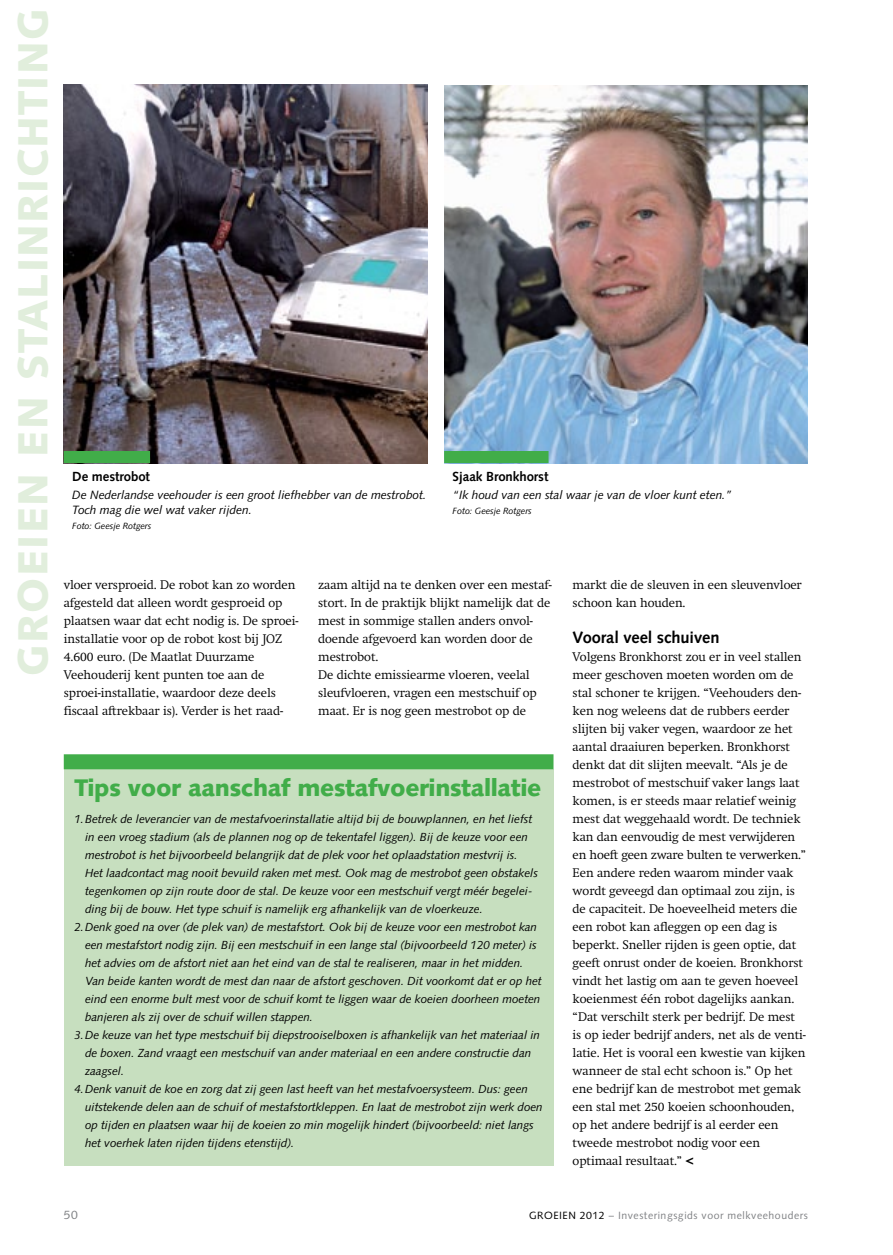
<style>
.page{position:relative;width:893px;height:1255px;background:#fff}
.page>*{position:absolute;margin:0;border:0;box-sizing:border-box;transform-origin:0 0}
.t1{font:900 42px "Syntax LT Std";letter-spacing:.03em;color:#e1eedc}
.t2{font:900 24px "Syntax LT Std";letter-spacing:-.015em;color:#41ad49}
.t3{font:700 16.5px "Syntax LT Std";letter-spacing:-.005em;color:#000}
.t4{font:700 13.2px "Syntax LT Std";letter-spacing:-.005em;color:#000}
.t5{font:300 12.3px/18px "Swift";letter-spacing:-.005em;color:#000}
.t6{font:italic 12px/15px "Syntax LT Std";letter-spacing:-.005em;color:#000}
.t7{font:12px "Syntax LT Std";color:#808285}
.t8{font:italic 11.7px "Syntax LT Std";letter-spacing:-.005em;color:#000}
.t9{font:10.5px "Syntax LT Std";letter-spacing:.05em;color:#808285}
.t10{font:italic 9px "Syntax LT Std";letter-spacing:-.005em;color:#000}
.s1{font-weight:700;font-stretch:condensed}
.s2{color:#000}
</style>
<div class="page">
<img style="left:64px;top:85px;width:364px;height:378px">
<img style="left:444px;top:85px;width:364px;height:378px">
<div style="left:64px;top:769px;width:489px;height:396px;background:#c7dfbf"></div>
<div style="left:64px;top:754px;width:489px;height:15px;background:#41ad49"></div>
<div style="left:64px;top:451px;width:86px;height:12px;background:#41ad49"></div>
<div style="left:444px;top:451px;width:104px;height:12px;background:#41ad49"></div>
<h1 class="t1" style="left:8px;top:676px;width:662px;rotate:-90deg">GROEIEN EN stalinrichting</h1>
<p class="t4" style="left:72px;top:469px;width:79px">De mestrobot</p>
<p class="t6" style="left:72px;top:487px;width:356px">De Nederlandse veehouder is een groot liefhebber van de mestrobot.<br>Toch mag die wel wat vaker rijden.</p>
<p class="t10" style="left:72px;top:520px;width:81px">Foto: Geesje Rotgers</p>
<p class="t4" style="left:453px;top:469px;width:97px">Sjaak Bronkhorst</p>
<p class="t6" style="left:453px;top:487px;width:281px">“Ik houd van een stal waar je van de vloer kunt eten.”</p>
<p class="t10" style="left:453px;top:505px;width:81px">Foto: Geesje Rotgers</p>
<p class="t5" style="left:64px;top:576px;width:236px">vloer versproeid. De robot kan zo worden afgesteld dat alleen wordt gesproeid op plaatsen waar dat echt nodig is. De sproei&shy;installatie voor op de robot kost bij JOZ 4.600 euro. (De Maatlat Duurzame Veehouderij kent punten toe aan de sproei-installatie, waardoor deze deels fiscaal aftrekbaar is). Verder is het raad-</p>
<p class="t5" style="left:318px;top:576px;width:235px">zaam altijd na te denken over een mestaf&shy;stort. In de praktijk blijkt namelijk dat de mest in sommige stallen anders onvol&shy;doende afgevoerd kan worden door de mestrobot.<br>De dichte emissiearme vloeren, veelal sleufvloeren, vragen een mestschuif op maat. Er is nog geen mestrobot op de</p>
<p class="t5" style="left:573px;top:576px;width:231px">markt die de sleuven in een sleuvenvloer schoon kan houden.</p>
<h3 class="t3" style="left:573px;top:628px;width:148px">Vooral veel schuiven</h3>
<p class="t5" style="left:573px;top:648px;width:235px">Volgens Bronkhorst zou er in veel stallen meer geschoven moeten worden om de stal schoner te krijgen. “Veehouders den&shy;ken nog weleens dat de rubbers eerder slijten bij vaker vegen, waardoor ze het aantal draaiuren beperken. Bronkhorst denkt dat dit slijten meevalt. “Als je de mestrobot of mestschuif vaker langs laat komen, is er steeds maar relatief weinig mest dat weggehaald wordt. De techniek kan dan eenvoudig de mest verwijderen en hoeft geen zware bulten te verwerken.” Een andere reden waarom minder vaak wordt geveegd dan optimaal zou zijn, is de capaciteit. De hoeveelheid meters die een robot kan afleggen op een dag is beperkt. Sneller rijden is geen optie, dat geeft onrust onder de koeien. Bronkhorst vindt het lastig om aan te geven hoeveel koeienmest één robot dagelijks aankan. “Dat verschilt sterk per bedrijf. De mest is op ieder bedrijf anders, net als de venti&shy;latie. Het is vooral een kwestie van kijken wanneer de stal echt schoon is.” Op het ene bedrijf kan de mestrobot met gemak een stal met 250 koeien schoonhouden, op het andere bedrijf is al eerder een tweede mestrobot nodig voor een optimaal resultaat.” <span class="s1">&lt;</span></p>
<h2 class="t2" style="left:74px;top:773px;width:468px">Tips voor aanschaf mestafvoerinstallatie</h2>
<p class="t8" style="left:74px;top:812px;width:459px">1.Betrek de leverancier van de mestafvoerinstallatie altijd bij de bouwplannen, en het liefst</p>
<p class="t8" style="left:85px;top:830px;width:444px">in een vroeg stadium (als de plannen nog op de tekentafel liggen). Bij de keuze voor een</p>
<p class="t8" style="left:85px;top:848px;width:434px">mestrobot is het bijvoorbeeld belangrijk dat de plek voor het oplaadstation mestvrij is.</p>
<p class="t8" style="left:85px;top:866px;width:454px">Het laadcontact mag nooit bevuild raken met mest. Ook mag de mestrobot geen obstakels</p>
<p class="t8" style="left:85px;top:884px;width:449px">tegenkomen op zijn route door de stal. De keuze voor een mestschuif vergt méér begelei-</p>
<p class="t8" style="left:85px;top:902px;width:399px">ding bij de bouw. Het type schuif is namelijk erg afhankelijk van de vloerkeuze.</p>
<p class="t8" style="left:74px;top:920px;width:464px">2.Denk goed na over (de plek van) de mestafstort. Ook bij de keuze voor een mestrobot kan</p>
<p class="t8" style="left:85px;top:938px;width:453px">een mestafstort nodig zijn. Bij een mestschuif in een lange stal (bijvoorbeeld 120 meter) is</p>
<p class="t8" style="left:85px;top:956px;width:440px">het advies om de afstort niet aan het eind van de stal te realiseren, maar in het midden.</p>
<p class="t8" style="left:85px;top:974px;width:458px">Van beide kanten wordt de mest dan naar de afstort geschoven. Dit voorkomt dat er op het</p>
<p class="t8" style="left:85px;top:992px;width:457px">eind een enorme bult mest voor de schuif komt te liggen waar de koeien doorheen moeten</p>
<p class="t8" style="left:85px;top:1010px;width:230px">banjeren als zij over de schuif willen stappen.</p>
<p class="t8" style="left:74px;top:1028px;width:467px">3.De keuze van het type mestschuif bij diepstrooiselboxen is afhankelijk van het materiaal in</p>
<p class="t8" style="left:85px;top:1046px;width:448px">de boxen. Zand vraagt een mestschuif van ander materiaal en een andere constructie dan</p>
<p class="t8" style="left:85px;top:1064px;width:41px">zaagsel.</p>
<p class="t8" style="left:74px;top:1082px;width:455px">4.Denk vanuit de koe en zorg dat zij geen last heeft van het mestafvoersysteem. Dus: geen</p>
<p class="t8" style="left:85px;top:1100px;width:459px">uitstekende delen aan de schuif of mestafstortkleppen. En laat de mestrobot zijn werk doen</p>
<p class="t8" style="left:85px;top:1118px;width:450px">op tijden en plaatsen waar hij de koeien zo min mogelijk hindert (bijvoorbeeld: niet langs</p>
<p class="t8" style="left:85px;top:1136px;width:211px">het voerhek laten rijden tijdens etenstijd).</p>
<p class="t7" style="left:64px;top:1208px;width:15px">50</p>
<p class="t9" style="left:529px;top:1209px;width:280px"><span class="s2">Groeien 2012</span> – I nvesteringsgids voor melkveehouders</p>
</div>
